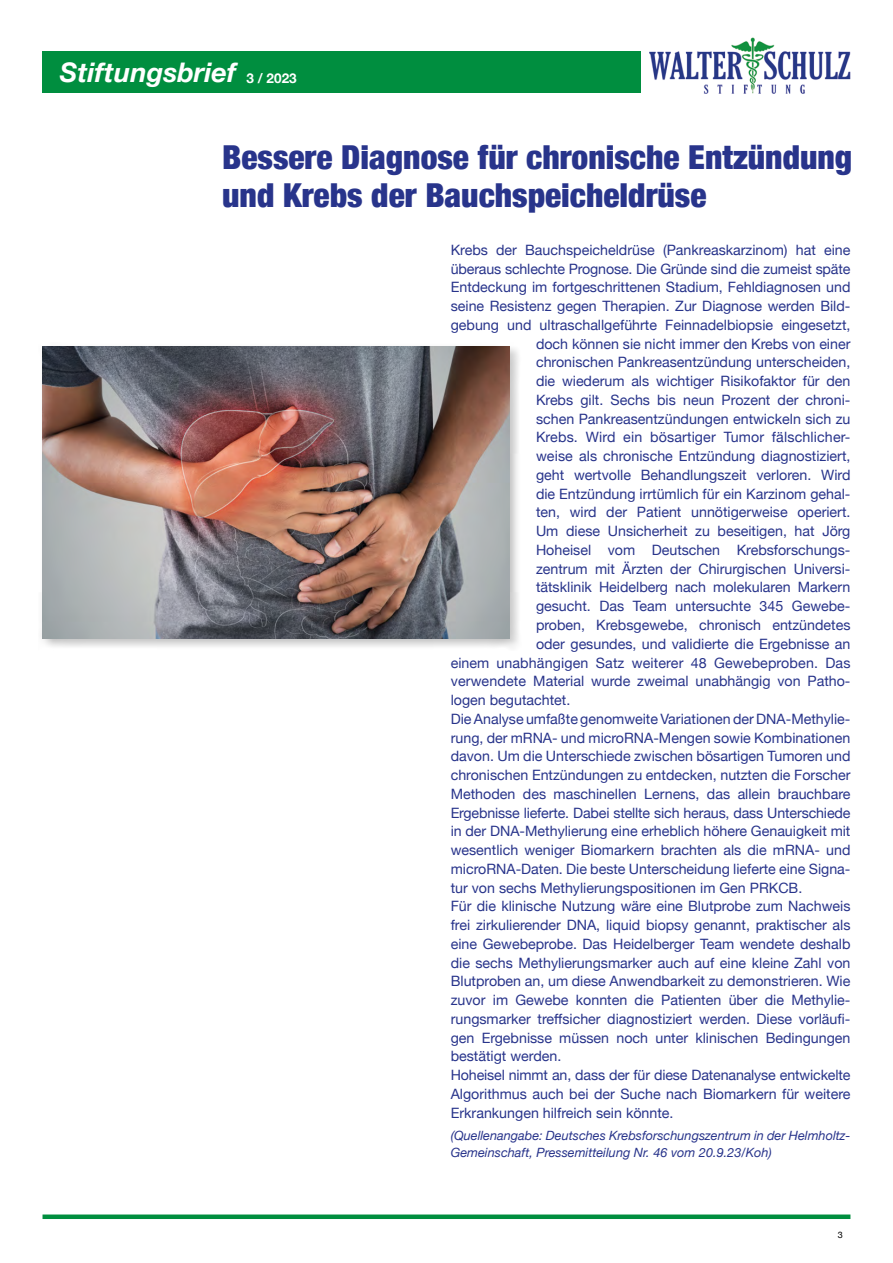
<style>
.page{position:relative;width:893px;height:1263px;background:#fff}
.page>*{position:absolute;margin:0;border:0;box-sizing:border-box;transform-origin:0 0}
.t1{font:900 condensed 33px/37.5px "Helvetica Neue";color:#28348b}
.t2{font:italic 700 27px "Helvetica Neue";color:#fff}
.t3{font:14.25px "Helvetica Neue";color:#28348b}
.t4{font:italic 12.75px/16.5px "Helvetica Neue";color:#28348b}
.t5{font:9px "Helvetica Neue";color:#000}
.s1{font-style:normal;font-size:13.5px}
</style>
<div class="page">
<img style="left:649px;top:38px;width:202px;height:55px">
<div style="left:43px;top:51px;width:598px;height:41px;background:#008e3f"></div>
<div style="left:43px;top:1214px;width:807px;height:5px;background:#008e3f"></div>
<div style="left:39px;top:343px;width:483px;height:308px;background:#000;opacity:.25"></div>
<img style="left:43px;top:346px;width:466px;height:292px">
<h2 class="t2" style="left:60px;top:51px;width:238px">Stiftungsbrief <span class="s1">3 / 2023</span></h2>
<h1 class="t1" style="left:222px;top:137px;width:632px">Bessere Diagnose für chronische Entzündung und Krebs der Bauchspeicheldrüse</h1>
<p class="t3" style="left:451px;top:240px;width:401px">Krebs der Bauchspeicheldrüse (Pankreaskarzinom) hat eine</p>
<p class="t3" style="left:451px;top:258px;width:401px">überaus schlechte Prognose. Die Gründe sind die zumeist späte</p>
<p class="t3" style="left:451px;top:277px;width:401px">Entdeckung im fortgeschrittenen Stadium, Fehldiagnosen und</p>
<p class="t3" style="left:451px;top:296px;width:400px">seine Resistenz gegen Therapien. Zur Diagnose werden Bild-</p>
<p class="t3" style="left:451px;top:315px;width:401px">gebung und ultraschallgeführte Feinnadelbiopsie eingesetzt,</p>
<p class="t3" style="left:536px;top:333px;width:316px">doch können sie nicht immer den Krebs von einer</p>
<p class="t3" style="left:536px;top:352px;width:316px">chronischen Pankreasentzündung unterscheiden,</p>
<p class="t3" style="left:536px;top:371px;width:316px">die wiederum als wichtiger Risikofaktor für den</p>
<p class="t3" style="left:536px;top:390px;width:316px">Krebs gilt. Sechs bis neun Prozent der chroni-</p>
<p class="t3" style="left:536px;top:408px;width:316px">schen Pankreasentzündungen entwickeln sich zu</p>
<p class="t3" style="left:536px;top:427px;width:316px">Krebs. Wird ein bösartiger Tumor fälschlicher-</p>
<p class="t3" style="left:536px;top:446px;width:316px">weise als chronische Entzündung diagnostiziert,</p>
<p class="t3" style="left:536px;top:465px;width:316px">geht wertvolle Behandlungszeit verloren. Wird</p>
<p class="t3" style="left:536px;top:483px;width:316px">die Entzündung irrtümlich für ein Karzinom gehal-</p>
<p class="t3" style="left:536px;top:502px;width:316px">ten, wird der Patient unnötigerweise operiert.</p>
<p class="t3" style="left:536px;top:521px;width:316px">Um diese Unsicherheit zu beseitigen, hat Jörg</p>
<p class="t3" style="left:536px;top:540px;width:315px">Hoheisel vom Deutschen Krebsforschungs-</p>
<p class="t3" style="left:536px;top:558px;width:316px">zentrum mit Ärzten der Chirurgischen Universi-</p>
<p class="t3" style="left:536px;top:577px;width:316px">tätsklinik Heidelberg nach molekularen Markern</p>
<p class="t3" style="left:536px;top:596px;width:315px">gesucht. Das Team untersuchte 345 Gewebe-</p>
<p class="t3" style="left:536px;top:615px;width:316px">proben, Krebsgewebe, chronisch entzündetes</p>
<p class="t3" style="left:536px;top:633px;width:316px">oder gesundes, und validierte die Ergebnisse an</p>
<p class="t3" style="left:451px;top:652px;width:401px">einem unabhängigen Satz weiterer 48 Gewebeproben. Das</p>
<p class="t3" style="left:451px;top:671px;width:400px">verwendete Material wurde zweimal unabhängig von Patho-</p>
<p class="t3" style="left:451px;top:690px;width:121px">logen begutachtet.</p>
<p class="t3" style="left:451px;top:708px;width:401px">Die Analyse umfaßte genomweite Variationen der DNA-Methylie-</p>
<p class="t3" style="left:451px;top:727px;width:401px">rung, der mRNA- und microRNA-Mengen sowie Kombinationen</p>
<p class="t3" style="left:451px;top:746px;width:401px">davon. Um die Unterschiede zwischen bösartigen Tumoren und</p>
<p class="t3" style="left:451px;top:765px;width:401px">chronischen Entzündungen zu entdecken, nutzten die Forscher</p>
<p class="t3" style="left:451px;top:783px;width:401px">Methoden des maschinellen Lernens, das allein brauchbare</p>
<p class="t3" style="left:451px;top:802px;width:401px">Ergebnisse lieferte. Dabei stellte sich heraus, dass Unterschiede</p>
<p class="t3" style="left:451px;top:821px;width:401px">in der DNA-Methylierung eine erheblich höhere Genauigkeit mit</p>
<p class="t3" style="left:451px;top:840px;width:401px">wesentlich weniger Biomarkern brachten als die mRNA- und</p>
<p class="t3" style="left:451px;top:858px;width:401px">microRNA-Daten. Die beste Unterscheidung lieferte eine Signa-</p>
<p class="t3" style="left:451px;top:877px;width:353px">tur von sechs Methylierungspositionen im Gen PRKCB.</p>
<p class="t3" style="left:451px;top:896px;width:401px">Für die klinische Nutzung wäre eine Blutprobe zum Nachweis</p>
<p class="t3" style="left:451px;top:915px;width:401px">frei zirkulierender DNA, liquid biopsy genannt, praktischer als</p>
<p class="t3" style="left:451px;top:933px;width:401px">eine Gewebeprobe. Das Heidelberger Team wendete deshalb</p>
<p class="t3" style="left:451px;top:952px;width:401px">die sechs Methylierungsmarker auch auf eine kleine Zahl von</p>
<p class="t3" style="left:451px;top:971px;width:401px">Blutproben an, um diese Anwendbarkeit zu demonstrieren. Wie</p>
<p class="t3" style="left:451px;top:990px;width:401px">zuvor im Gewebe konnten die Patienten über die Methylie-</p>
<p class="t3" style="left:451px;top:1008px;width:401px">rungsmarker treffsicher diagnostiziert werden. Diese vorläufi-</p>
<p class="t3" style="left:451px;top:1027px;width:401px">gen Ergebnisse müssen noch unter klinischen Bedingungen</p>
<p class="t3" style="left:451px;top:1046px;width:112px">bestätigt werden.</p>
<p class="t3" style="left:451px;top:1065px;width:401px">Hoheisel nimmt an, dass der für diese Datenanalyse entwickelte</p>
<p class="t3" style="left:451px;top:1083px;width:401px">Algorithmus auch bei der Suche nach Biomarkern für weitere</p>
<p class="t3" style="left:451px;top:1102px;width:224px">Erkrankungen hilfreich sein könnte.</p>
<p class="t4" style="left:451px;top:1128px;width:401px">(Quellenangabe: Deutsches Krebsforschungszentrum in der Helmholtz-<br>Gemeinschaft, Pressemitteilung Nr. 46 vom 20.9.23/Koh)</p>
<p class="t5" style="left:838px;top:1228px;width:7px">3</p>
</div>
